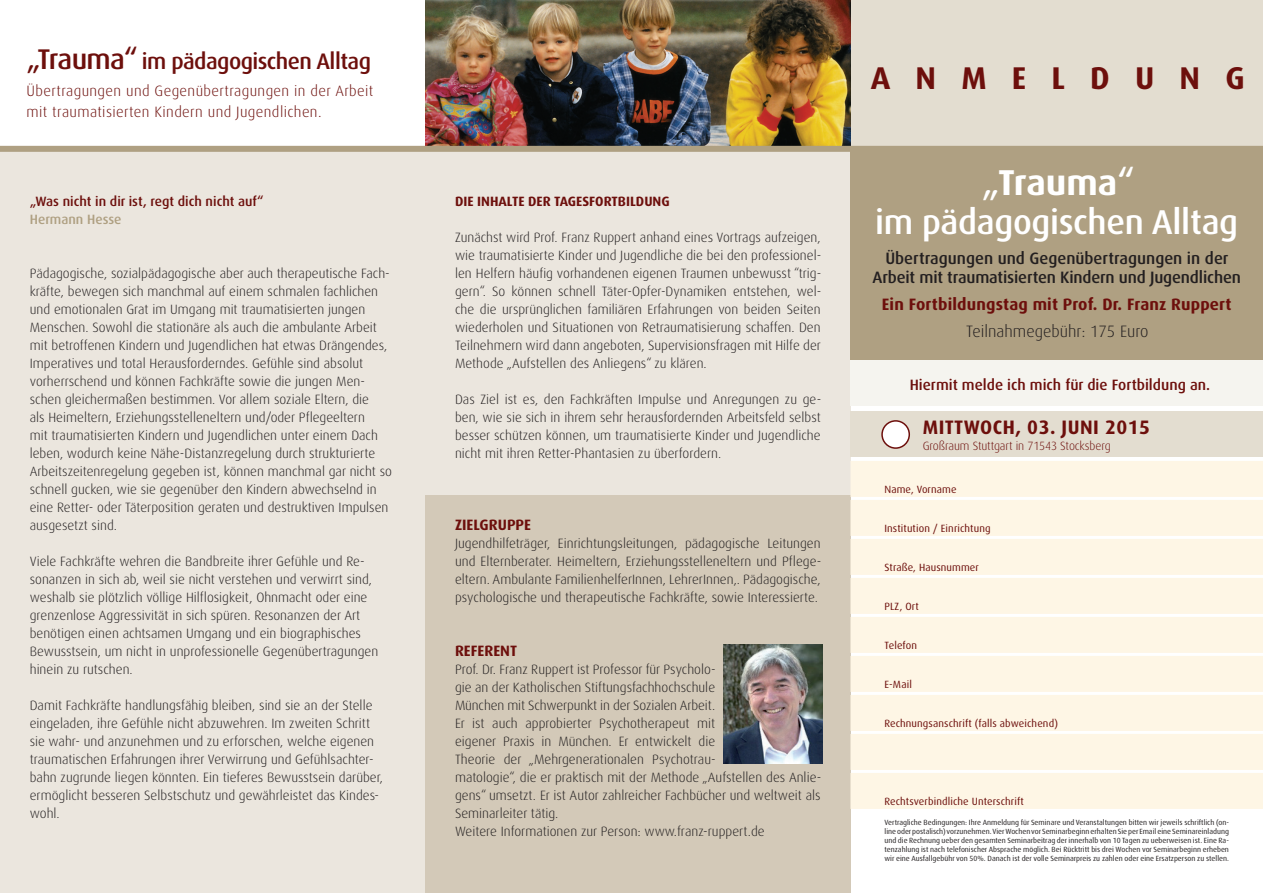
<style>
.page{position:relative;width:1263px;height:893px;background:#fff}
.page>*{position:absolute;margin:0;border:0;box-sizing:border-box;transform-origin:0 0}
.t1{font:700 36px "Dax";color:#fff}
.t2{font:500 34.5px "Dax";letter-spacing:-.01em;color:#fff}
.t3{font:700 31.5px "Dax";letter-spacing:.8em;color:#6d0f0c}
.t4{font:500 22.5px "Dax";letter-spacing:-.025em;color:#6d0f0c}
.t5{font:700 19.5px "Dax";letter-spacing:.025em;color:#6d0f0c}
.t6{font:500 16.5px/19.5px "Dax";letter-spacing:-.01em;color:#231f20;text-align:center}
.t7{font:700 16.5px "Dax";letter-spacing:.01em;color:#6d0f0c}
.t8{font:300 16.5px "Dax";color:#231f20}
.t9{font:300 15px/21px "Dax";letter-spacing:.025em;color:#6d0f0c}
.t10{font:500 15px "Dax";color:#6d0f0c}
.t11{font:700 15px "Dax";color:#6d0f0c}
.t12{font:300 13.5px/18px "Dax";color:#231f20}
.t13{font:500 13.5px "Dax";color:#6d0f0c}
.t14{font:700 13.5px "Dax";color:#6d0f0c}
.t15{font:500 13.5px "Dax";color:#afa082}
.t16{font:300 12px "Dax";letter-spacing:-.01em;color:#6d0f0c}
.t17{font:10.5px "Dax";letter-spacing:.01em;color:#6d0f0c}
.t18{font:7.5px/9px "Dax";color:#231f20;text-align:justify}
.s1{font-size:28.5px}
.s2{font-weight:500}
</style>
<div class="page">
<div style="left:0;top:149px;width:850px;height:744px;background:#ebe6de"></div>
<div style="left:425px;top:495px;width:425px;height:398px;background:#d3c9b8"></div>
<div style="left:850px;top:357px;width:413px;height:49px;background:#f5f4ef"></div>
<div style="left:850px;top:0;width:413px;height:256px;background:#e3ddd0"></div>
<div style="left:850px;top:150px;width:413px;height:210px;background:#afa082"></div>
<img style="left:425px;top:0;width:425px;height:146px">
<div style="left:0;top:146px;width:1263px;height:6px;background:#afa082"></div>
<div style="left:850px;top:461px;width:413px;height:36px;background:#fef6e5"></div>
<div style="left:850px;top:500px;width:413px;height:36px;background:#fef6e5"></div>
<div style="left:850px;top:539px;width:413px;height:36px;background:#fef6e5"></div>
<div style="left:850px;top:578px;width:413px;height:36px;background:#fef6e5"></div>
<div style="left:850px;top:617px;width:413px;height:36px;background:#fef6e5"></div>
<div style="left:850px;top:656px;width:413px;height:36px;background:#fef6e5"></div>
<div style="left:850px;top:695px;width:413px;height:36px;background:#fef6e5"></div>
<div style="left:850px;top:734px;width:413px;height:36px;background:#fef6e5"></div>
<div style="left:850px;top:773px;width:413px;height:36px;background:#fef6e5"></div>
<div style="left:850px;top:412px;width:413px;height:45px;background:#e3ddd0"></div>
<div style="left:882px;top:421px;width:27px;height:27px;background:#fff;border-radius:50%"></div>
<div style="left:881px;top:420px;width:29px;height:29px;border:2px solid #6d0f0c;border-radius:50%"></div>
<img style="left:724px;top:644px;width:98px;height:119px">
<h3 class="t4" style="left:27px;top:46px;width:346px"><span class="s1">„Trauma“</span> im pädagogischen Alltag</h3>
<p class="t9" style="left:27px;top:80px;width:348px">Übertragungen und Gegenübertragungen in der Arbeit mit traumatisierten Kindern und Jugendlichen.</p>
<p class="t13" style="left:30px;top:193px;width:235px">„Was nicht in dir ist, regt dich nicht auf“</p>
<p class="t15" style="left:30px;top:211px;width:93px">Hermann Hesse</p>
<p class="t12" style="left:30px;top:264px;width:364px">Pädagogische, sozialpädagogische aber auch therapeutische Fach&shy;kräfte, bewegen sich manchmal auf einem schmalen fachlichen und emotionalen Grat im Umgang mit traumatisierten jungen Menschen. Sowohl die stationäre als auch die ambulante Arbeit mit betroffenen Kindern und Jugendlichen hat etwas Drängendes, Imperatives und total Herausforderndes. Gefühle sind absolut vorherrschend und können Fachkräfte sowie die jungen Men&shy;schen gleichermaßen bestimmen. Vor allem soziale Eltern, die<br>als Heimeltern, Erziehungsstelleneltern und/oder Pflegeeltern<br>mit traumatisierten Kindern und Jugendlichen unter einem Dach leben, wodurch keine Nähe-Distanzregelung durch strukturierte Arbeitszeitenregelung gegeben ist, können manchmal gar nicht so schnell gucken, wie sie gegenüber den Kindern abwechselnd in eine Retter- oder Täterposition geraten und destruktiven Impulsen ausgesetzt sind.</p>
<p class="t12" style="left:30px;top:552px;width:350px">Viele Fachkräfte wehren die Bandbreite ihrer Gefühle und Re&shy;sonanzen in sich ab, weil sie nicht verstehen und verwirrt sind, weshalb sie plötzlich völlige Hilflosigkeit, Ohnmacht oder eine grenzenlose Aggressivität in sich spüren. Resonanzen der Art benötigen einen achtsamen Umgang und ein biographisches Bewusstsein, um nicht in unprofessionelle Gegenübertragungen hinein zu rutschen.</p>
<p class="t12" style="left:30px;top:696px;width:355px">Damit Fachkräfte handlungsfähig bleiben, sind sie an der Stelle eingeladen, ihre Gefühle nicht abzuwehren. Im zweiten Schritt sie wahr- und anzunehmen und zu erforschen, welche eigenen traumatischen Erfahrungen ihrer Verwirrung und Gefühlsachter&shy;bahn zugrunde liegen könnten. Ein tieferes Bewusstsein darüber, ermöglicht besseren Selbstschutz und gewährleistet das Kindes&shy;wohl.</p>
<p class="t14" style="left:455px;top:193px;width:216px">DIE INHALTE DER TAGESFORTBILDUNG</p>
<p class="t12" style="left:455px;top:228px;width:368px;text-align:justify">Zunächst wird Prof. Franz Ruppert anhand eines Vortrags aufzeigen, wie traumatisierte Kinder und Jugendliche die bei den professionel&shy;len Helfern häufig vorhandenen eigenen Traumen unbewusst “trig&shy;gern“. So können schnell Täter-Opfer-Dynamiken entstehen, wel&shy;che die ursprünglichen familiären Erfahrungen von beiden Seiten wiederholen und Situationen von Retraumatisierung schaffen. Den Teilnehmern wird dann angeboten, Supervisionsfragen mit Hilfe der Methode „Aufstellen des Anliegens“ zu klären.</p>
<p class="t12" style="left:455px;top:390px;width:368px;text-align:justify">Das Ziel ist es, den Fachkräften Impulse und Anregungen zu ge&shy;ben, wie sie sich in ihrem sehr herausfordernden Arbeitsfeld selbst besser schützen können, um traumatisierte Kinder und Jugendliche nicht mit ihren Retter-Phantasien zu überfordern.</p>
<p class="t11" style="left:455px;top:515px;width:78px">ZIELGRUPPE</p>
<p class="t12" style="left:455px;top:534px;width:368px;text-align:justify">Jugendhilfeträger, Einrichtungsleitungen, pädagogische Leitungen und Elternberater. Heimeltern, Erziehungsstelleneltern und Pflege&shy;eltern. Ambulante FamilienhelferInnen, LehrerInnen,. Pädagogische, psychologische und therapeutische Fachkräfte, sowie Interessierte.</p>
<p class="t11" style="left:455px;top:641px;width:64px">REFERENT</p>
<p class="t12" style="left:455px;top:660px;width:368px">Prof. Dr. Franz Ruppert ist Professor für Psycholo-<br>gie an der Katholischen Stiftungsfachhochschule<br>München mit Schwerpunkt in der Sozialen Arbeit.<br>Er ist auch approbierter Psychotherapeut mit<br>eigener Praxis in München. Er entwickelt die<br>Theorie der „Mehrgenerationalen Psychotrau-<br>matologie“, die er praktisch mit der Methode „Aufstellen des Anlie&shy;gens“ umsetzt. Er ist Autor zahlreicher Fachbücher und weltweit als Seminarleiter tätig.<br>Weitere Informationen zur Person: www.franz-ruppert.de</p>
<h3 class="t3" style="left:871px;top:57px;width:376px">ANMELDUNG</h3>
<h1 class="t1" style="left:982px;top:159px;width:154px"><span class="s2">„</span>Trauma<span class="s2">“</span></h1>
<h2 class="t2" style="left:875px;top:199px;width:364px">im pädagogischen Alltag</h2>
<p class="t6" style="left:872px;top:248px;width:370px">Übertragungen und Gegenübertragungen in der<br>Arbeit mit traumatisierten Kindern und Jugendlichen</p>
<p class="t7" style="left:882px;top:294px;width:351px">Ein Fortbildungstag mit Prof. Dr. Franz Ruppert</p>
<p class="t8" style="left:966px;top:321px;width:184px">Teilnahmegebühr: 175 Euro</p>
<p class="t10" style="left:910px;top:375px;width:302px">Hiermit melde ich mich für die Fortbildung an.</p>
<h3 class="t5" style="left:923px;top:414px;width:229px">MITTWOCH, 03. JUNI 2015</h3>
<p class="t16" style="left:923px;top:438px;width:189px">Großraum Stuttgart in 71543 Stocksberg</p>
<p class="t17" style="left:884px;top:482px;width:74px">Name, Vorname</p>
<p class="t17" style="left:884px;top:521px;width:108px">Institution / Einrichtung</p>
<p class="t17" style="left:884px;top:560px;width:96px">Straße, Hausnummer</p>
<p class="t17" style="left:884px;top:599px;width:36px">PLZ, Ort</p>
<p class="t17" style="left:884px;top:638px;width:34px">Telefon</p>
<p class="t17" style="left:884px;top:677px;width:29px">E-Mail</p>
<p class="t17" style="left:884px;top:716px;width:175px">Rechnungsanschrift (falls abweichend)</p>
<p class="t17" style="left:884px;top:794px;width:141px">Rechtsverbindliche Unterschrift</p>
<p class="t18" style="left:884px;top:818px;width:346px">Vertragliche Bedingungen: Ihre Anmeldung für Seminare und Veranstaltungen bitten wir jeweils schriftlich (on&shy;line oder postalisch) vorzunehmen. Vier Wochen vor Seminarbeginn erhalten Sie per Email eine Seminareinladung und die Rechnung ueber den gesamten Seminarbeitrag der innerhalb von 10 Tagen zu ueberweisen ist. Eine Ra&shy;tenzahlung ist nach telefonischer Absprache möglich. Bei Rücktritt bis drei Wochen vor Seminarbeginn erheben wir eine Ausfallgebühr von 50%. Danach ist der volle Seminarpreis zu zahlen oder eine Ersatzperson zu stellen.</p>
</div>
